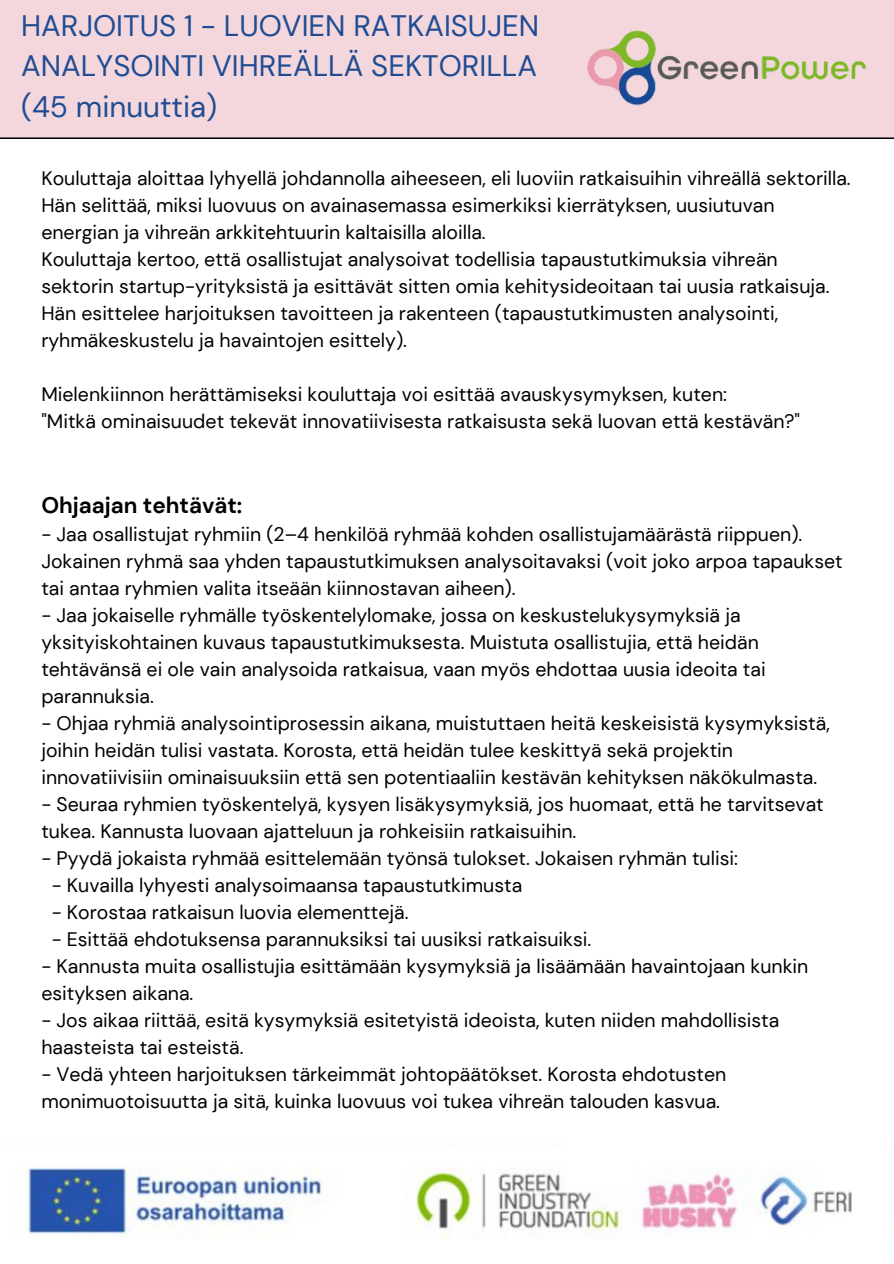
<style>
.page{position:relative;width:894px;height:1264px;background:#fff}
.page>*{position:absolute;margin:0;border:0;box-sizing:border-box;transform-origin:0 0}
.t1{font:29.55px/40.5px "DM Sans";color:#204c93;text-align:justify}
.t2{font:700 22.5px "DM Sans";color:#000}
.t3{font:19.5px/27px "DM Sans";color:#000}
</style>
<div class="page">
<img style="left:21px;top:1143px;width:831px;height:95px">
<div style="left:0;top:0;width:893px;height:138px;background:#f4d7dd"></div>
<img style="left:566px;top:22px;width:322px;height:90px">
<p class="t1" style="left:21px;top:5px;width:519px">HARJOITUS 1 - LUOVIEN RATKAISUJEN ANALYSOINTI VIHREÄLLÄ SEKTORILLA (45 minuuttia)</p>
<p class="t3" style="left:41px;top:165px;width:810px">Kouluttaja aloittaa lyhyellä johdannolla aiheeseen, eli luoviin ratkaisuihin vihreällä sektorilla.<br>Hän selittää, miksi luovuus on avainasemassa esimerkiksi kierrätyksen, uusiutuvan energian ja vihreän arkkitehtuurin kaltaisilla aloilla.</p>
<p class="t3" style="left:41px;top:246px;width:789px">Kouluttaja kertoo, että osallistujat analysoivat todellisia tapaustutkimuksia vihreän sektorin startup-yrityksistä ja esittävät sitten omia kehitysideoitaan tai uusia ratkaisuja.<br>Hän esittelee harjoituksen tavoitteen ja rakenteen (tapaustutkimusten analysointi, ryhmäkeskustelu ja havaintojen esittely).</p>
<p class="t3" style="left:41px;top:381px;width:687px">Mielenkiinnon herättämiseksi kouluttaja voi esittää avauskysymyksen, kuten:</p>
<p class="t3" style="left:41px;top:408px;width:760px">"Mitkä ominaisuudet tekevät innovatiivisesta ratkaisusta sekä luovan että kestävän?"</p>
<p class="t2" style="left:41px;top:490px;width:202px">Ohjaajan tehtävät:</p>
<p class="t3" style="left:41px;top:521px;width:802px">- Jaa osallistujat ryhmiin (2–4 henkilöä ryhmää kohden osallistujamäärästä riippuen).<br>Jokainen ryhmä saa yhden tapaustutkimuksen analysoitavaksi (voit joko arpoa tapaukset tai antaa ryhmien valita itseään kiinnostavan aiheen).</p>
<p class="t3" style="left:41px;top:602px;width:725px">- Jaa jokaiselle ryhmälle työskentelylomake, jossa on keskustelukysymyksiä ja yksityiskohtainen kuvaus tapaustutkimuksesta. Muistuta osallistujia, että heidän tehtävänsä ei ole vain analysoida ratkaisua, vaan myös ehdottaa uusia ideoita tai parannuksia.</p>
<p class="t3" style="left:41px;top:710px;width:789px">- Ohjaa ryhmiä analysointiprosessin aikana, muistuttaen heitä keskeisistä kysymyksistä, joihin heidän tulisi vastata. Korosta, että heidän tulee keskittyä sekä projektin innovatiivisiin ominaisuuksiin että sen potentiaaliin kestävän kehityksen näkökulmasta.</p>
<p class="t3" style="left:41px;top:791px;width:783px">- Seuraa ryhmien työskentelyä, kysyen lisäkysymyksiä, jos huomaat, että he tarvitsevat tukea. Kannusta luovaan ajatteluun ja rohkeisiin ratkaisuihin.</p>
<p class="t3" style="left:41px;top:845px;width:698px">- Pyydä jokaista ryhmää esittelemään työnsä tulokset. Jokaisen ryhmän tulisi:</p>
<p class="t3" style="left:52px;top:872px;width:472px">- Kuvailla lyhyesti analysoimaansa tapaustutkimusta</p>
<p class="t3" style="left:52px;top:899px;width:358px">- Korostaa ratkaisun luovia elementtejä.</p>
<p class="t3" style="left:52px;top:926px;width:541px">- Esittää ehdotuksensa parannuksiksi tai uusiksi ratkaisuiksi.</p>
<p class="t3" style="left:41px;top:953px;width:768px">- Kannusta muita osallistujia esittämään kysymyksiä ja lisäämään havaintojaan kunkin esityksen aikana.</p>
<p class="t3" style="left:41px;top:1007px;width:739px">- Jos aikaa riittää, esitä kysymyksiä esitetyistä ideoista, kuten niiden mahdollisista haasteista tai esteistä.</p>
<p class="t3" style="left:41px;top:1061px;width:686px">- Vedä yhteen harjoituksen tärkeimmät johtopäätökset. Korosta ehdotusten monimuotoisuutta ja sitä, kuinka luovuus voi tukea vihreän talouden kasvua.</p>
</div>
